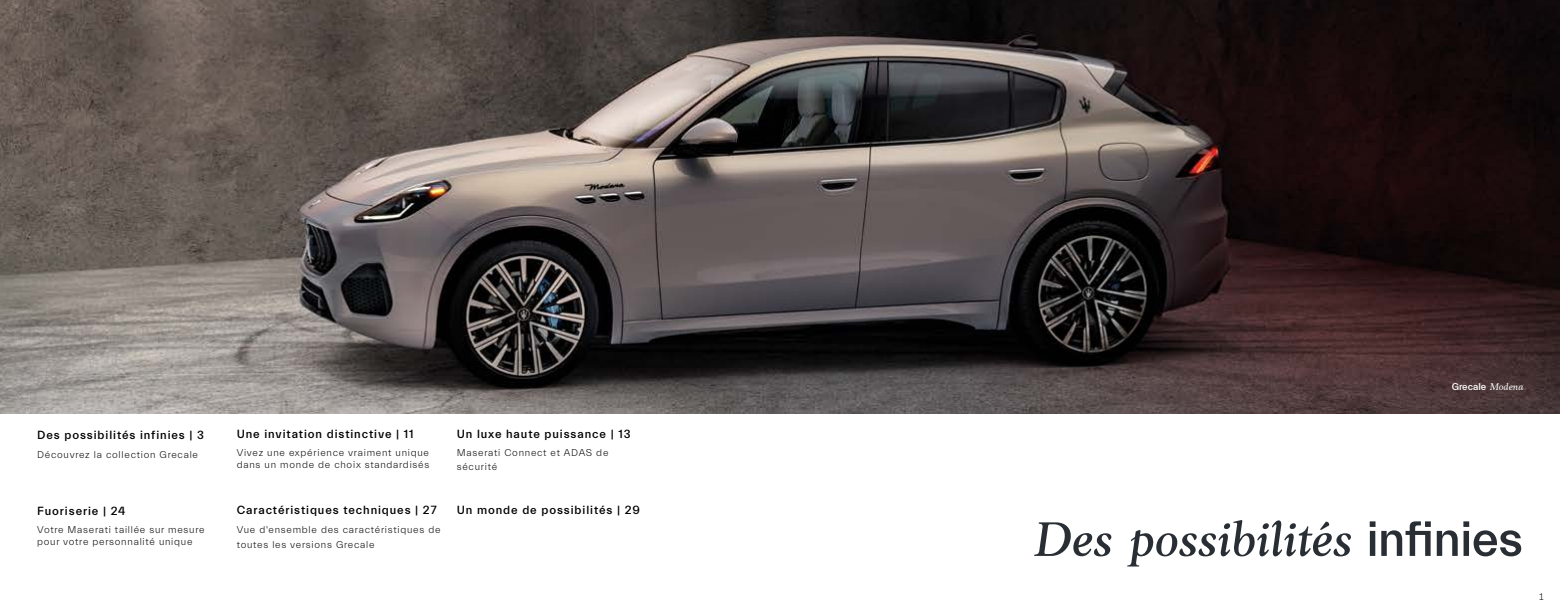
<style>
.page{position:relative;width:1560px;height:610px;background:#fff}
.page>*{position:absolute;margin:0;border:0;box-sizing:border-box;transform-origin:0 0}
.t1{font:italic 500 50px "Anko";letter-spacing:-.01em;color:#282e33}
.t2{font:500 12px "Everett";letter-spacing:.075em;color:#000}
.t3{font:300 10px/12px "Everett";letter-spacing:.075em;color:#000}
.t4{font:500 10px "Everett";color:#fff}
.s1{font-family:"Anko";font-weight:400;font-style:italic}
.s2{font-family:"Everett";font-style:normal}
</style>
<div class="page">
<img style="left:0;top:0;width:1559px;height:413px">
<p class="t2" style="left:37px;top:428px;width:168px">Des possibilités infinies | 3</p>
<p class="t2" style="left:237px;top:427px;width:178px">Une invitation distinctive | 11</p>
<p class="t3" style="left:37px;top:448px;width:162px">Découvrez la collection Grecale</p>
<p class="t3" style="left:237px;top:447px;width:194px">Vivez une expérience vraiment unique dans un monde de choix standardisés</p>
<p class="t2" style="left:457px;top:427px;width:175px">Un luxe haute puissance | 13</p>
<p class="t3" style="left:457px;top:445px;width:153px;line-height:14.4px">Maserati Connect et ADAS de sécurité</p>
<p class="t2" style="left:37px;top:503px;width:90px">Fuoriserie | 24</p>
<p class="t2" style="left:457px;top:503px;width:185px">Un monde de possibilités | 29</p>
<p class="t3" style="left:37px;top:523px;width:169px">Votre Maserati taillée sur mesure pour votre personnalité unique</p>
<p class="t2" style="left:237px;top:503px;width:201px">Caractéristiques techniques | 27</p>
<p class="t3" style="left:237px;top:522px;width:205px;line-height:14.4px">Vue d'ensemble des caractéristiques de toutes les versions Grecale</p>
<p class="t4" style="left:1451px;top:381px;width:73px">Grecale <span class="s1">Modena</span></p>
<h1 class="t1" style="left:1032px;top:511px;width:492px">Des possibilités <span class="s2">infinies</span></h1>
<p class="t3" style="left:1538px;top:590px;width:6px">1</p>
</div>
